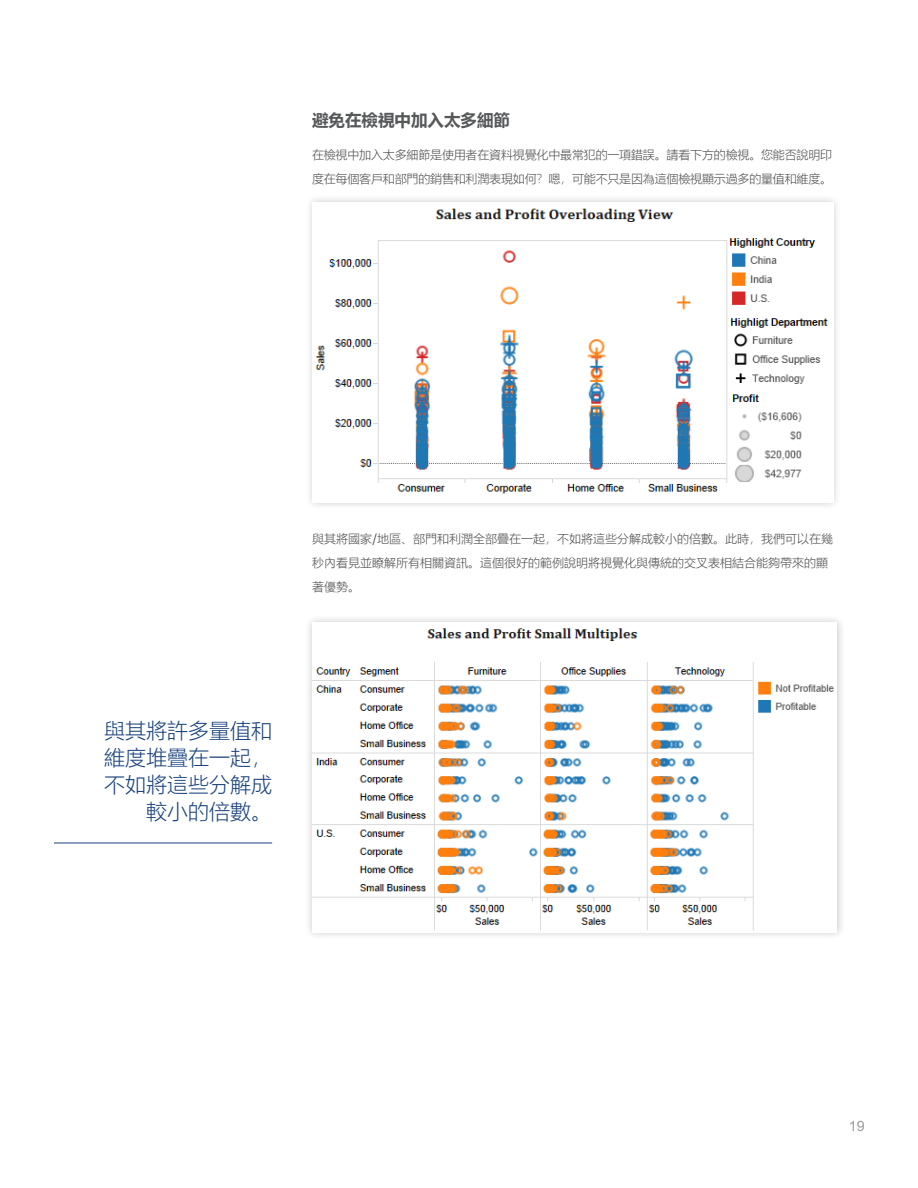
<style>
.page{position:relative;width:918px;height:1188px;background:#fff}
.page>*{position:absolute;margin:0;border:0;box-sizing:border-box;transform-origin:0 0}
.Blue_Body_Header{font:300 21px/27px "Microsoft Ya Hei";color:#1a437e;text-align:right}
.Body_copy{font:700 16.5px "Microsoft Ya Hei";color:#57585a}
.t1{font:14.25px "Arial";color:#9b9b9b}
.BODYCOPY-standard{font:300 12px/24px "Microsoft Ya Hei";letter-spacing:-.015em;color:#4b4b4b}
.s1{font-family:"Merriweather"}
</style>
<div class="page">
<div style="left:305px;top:194px;width:536px;height:317px;background:#231f20;opacity:.25"></div>
<img style="left:313px;top:202px;width:520px;height:300px">
<div style="left:304px;top:614px;width:541px;height:327px;background:#231f20;opacity:.25"></div>
<img style="left:312px;top:622px;width:525px;height:311px">
<hr style="left:54px;top:843px;width:218px;height:1px;background:#1a437e">
<p class="Body_copy" style="left:312px;top:109px;width:199px">避免在檢視中加入太多細節</p>
<p class="BODYCOPY-standard" style="left:312px;top:143px;width:522px">在檢視中加入太多細節是使用者在資料視覺化中最常犯的一項錯誤。請看下方的檢視。您能否說明印度在每個客戶和部門的銷售和利潤表現如何？嗯，可能不只是因為這個檢視顯示過多的量值和維度。</p>
<p class="BODYCOPY-standard" style="left:312px;top:527px;width:523px">與其將國家<span class="s1">/</span>地區、部門和利潤全部疊在一起，不如將這些分解成較小的倍數。此時，我們可以在幾秒內看見並瞭解所有相關資訊。這個很好的範例說明將視覺化與傳統的交叉表相結合能夠帶來的顯著優勢。</p>
<p class="Blue_Body_Header" style="left:104px;top:717px;width:169px">與其將許多量值和維度堆疊在一起，不如將這些分解成較小的倍數。</p>
<p class="t1" style="left:849px;top:1117px;width:17px">19</p>
</div>
